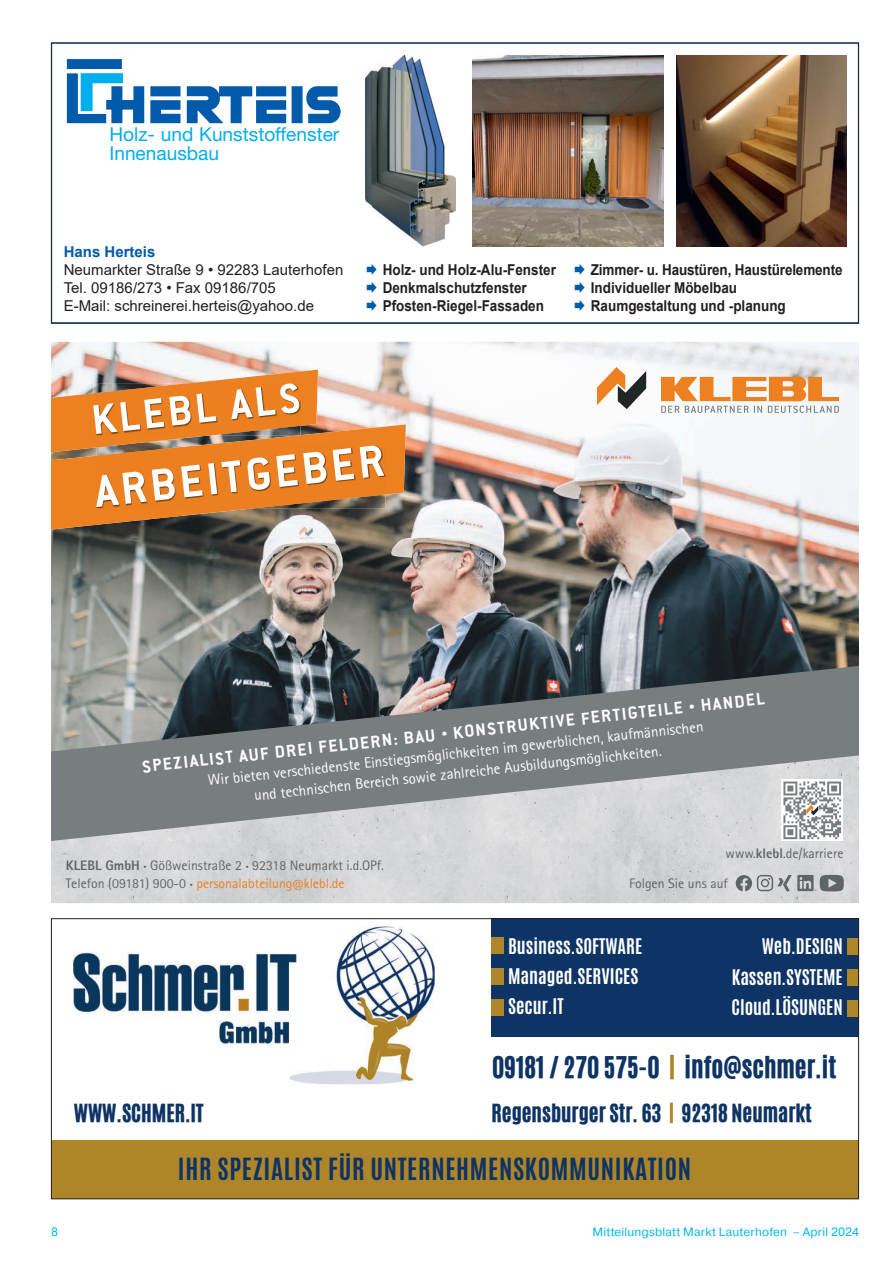
<style>
.page{position:relative;width:893px;height:1263px;background:#fff}
.page>*{position:absolute;margin:0;border:0;box-sizing:border-box;transform-origin:0 0}
.t1{font:700 25.5px "Antonio";letter-spacing:.025em;color:#0d3464}
.t2{font:25.2px "CA Generated";color:#0d3464}
.t3{font:21px "CA Generated";color:#0d3464}
.t4{font:19.2px/19.2px "Helvetica Neue";color:#00aeef}
.t5{font:700 18.9px "Conduit ITC Std";color:#fff}
.t6{font:700 18px/30.5px "Antonio";color:#fff}
.t7{font:15.15px/19.8px "Rotis Sans Serif Pro";color:#fff;text-align:center}
.t8{font:700 15px/18px "Arial";color:#231f20;scale:.9 1}
.t9{font:15px/18px "Arial";color:#231f20}
.t10{font:700 15px "Arial";color:#015aaa}
.t11{font:13.8px/18px "Rotis Sans Serif Pro";color:#5f6567}
.t12{font:12px "Pragmatica";letter-spacing:.015em;color:#00b8f0}
.s1{font-size:12.9px}
.s2{font-weight:800}
.s3{font-size:6.15px}
.s4{color:#ed8020}
.s5{color:#ae8528}
</style>
<div class="page">
<div style="left:51px;top:1140px;width:808px;height:59px;background:#ae8528"></div>
<div style="left:491px;top:919px;width:368px;height:118px;background:#0d3464"></div>
<div style="left:491px;top:937px;width:13px;height:17px;background:#ae8528"></div>
<div style="left:491px;top:968px;width:13px;height:17px;background:#ae8528"></div>
<div style="left:491px;top:999px;width:13px;height:17px;background:#ae8528"></div>
<div style="left:847px;top:938px;width:12px;height:17px;background:#ae8528"></div>
<div style="left:847px;top:969px;width:12px;height:16px;background:#ae8528"></div>
<div style="left:847px;top:999px;width:12px;height:17px;background:#ae8528"></div>
<img style="left:73px;top:952px;width:216px;height:93px">
<img style="left:289px;top:926px;width:146px;height:158px">
<img style="left:51px;top:841px;width:808px;height:62px">
<img style="left:51px;top:342px;width:808px;height:324px">
<svg style="left:51px;top:666px;width:808px;height:175px;background:#878b8e"></svg>
<svg style="left:597px;top:367px;width:49px;height:42px"></svg>
<svg style="left:661px;top:377px;width:178px;height:36px"></svg>
<img style="left:51px;top:370px;width:355px;height:160px">
<div style="left:781px;top:779px;width:62px;height:62px;background:linear-gradient(to right,#e7e8e8,#fff)"></div>
<svg style="left:783px;top:781px;width:58px;height:58px"></svg>
<svg style="left:736px;top:875px;width:55px;height:16px"></svg>
<svg style="left:797px;top:875px;width:47px;height:16px"></svg>
<svg style="left:66px;top:59px;width:275px;height:65px"></svg>
<img style="left:676px;top:55px;width:170px;height:192px">
<img style="left:366px;top:55px;width:89px;height:192px">
<img style="left:472px;top:55px;width:191px;height:192px">
<p class="t4" style="left:109px;top:124px;width:231px">Holz- und Kunststoffenster<br>Innenausbau</p>
<p class="t10" style="left:64px;top:241px;width:93px">Hans Herteis</p>
<p class="t9" style="left:64px;top:260px;width:281px">Neumarkter Straße 9 • 92283 Lauterhofen<br>Tel. 09186/273 • Fax 09186/705<br>E-Mail: schreinerei.herteis@yahoo.de</p>
<p class="t8" style="left:383px;top:260px;width:194px">Holz- und Holz-Alu-Fenster<br>Denkmalschutzfenster<br>Pfosten-Riegel-Fassaden</p>
<p class="t8" style="left:591px;top:260px;width:281px">Zimmer- u. Haustüren, Haustürelemente<br>Individueller Möbelbau<br>Raumgestaltung und -planung</p>
<p class="t5" style="left:141px;top:754px;width:628px;rotate:-6deg">SPEZIALIST AUF DREI FELDERN: BAU <span class="s1">•</span> KONSTRUKTIVE FERTIGTEILE <span class="s1">•</span> HANDEL</p>
<p class="t7" style="left:207px;top:769px;width:500px;rotate:-6deg">Wir bieten verschiedenste Einstiegsmöglichkeiten im gewerblichen, kaufmännischen und technischen Bereich sowie zahlreiche Ausbildungsmöglichkeiten.</p>
<p class="t11" style="left:66px;top:856px;width:320px"><span class="s2">KLEBL GmbH</span> <span class="s3">•</span> Gößweinstraße 2 <span class="s3">•</span> 92318 Neumarkt i.d.OPf.<br>Telefon (09181) 900-0 <span class="s3">•</span> <span class="s4">personalabteilung@klebl.de</span></p>
<p class="t11" style="left:726px;top:844px;width:119px">www.<span class="s2">klebl</span>.de/karriere</p>
<p class="t11" style="left:629px;top:874px;width:100px">Folgen Sie uns auf</p>
<p class="t6" style="left:508px;top:931px;width:136px">Business.SOFTWARE<br>Managed.SERVICES<br>Secur.IT</p>
<p class="t6" style="left:731px;top:931px;width:113px;text-align:justify;text-indent:30px">Web.DESIGN Kassen.SYSTEME Cloud.LÖSUNGEN</p>
<h2 class="t2" style="left:492px;top:1048px;width:346px">09181 / 270 575-0 <span class="s5">|</span> info@schmer.it</h2>
<h3 class="t3" style="left:491px;top:1097px;width:322px">Regensburger Str. 63 <span class="s5">|</span> 92318 Neumarkt</h3>
<h1 class="t1" style="left:178px;top:1150px;width:515px">IHR SPEZIALIST FÜR UNTERNEHMENSKOMMUNIKATION</h1>
<h3 class="t3" style="left:74px;top:1097px;width:131px">WWW.SCHMER.IT</h3>
<p class="t12" style="left:51px;top:1224px;width:8px">8</p>
<p class="t12" style="left:593px;top:1224px;width:268px">Mitteilungsblatt Markt Lauterhofen – April 2024</p>
</div>
